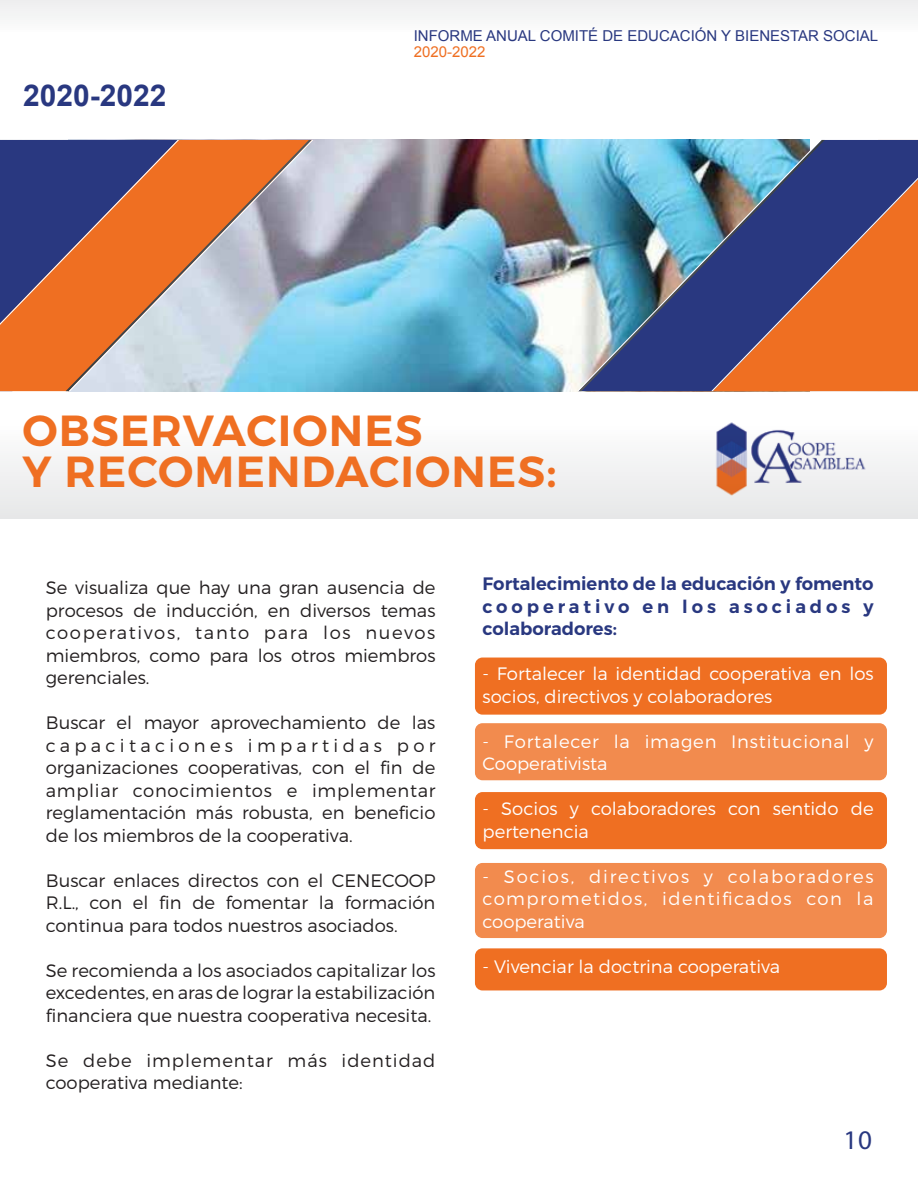
<style>
.page{position:relative;width:918px;height:1188px;background:#fff}
.page>*{position:absolute;margin:0;border:0;box-sizing:border-box;transform-origin:0 0}
.t1{font:600 43.5px/41.2px "Montserrat";letter-spacing:.025em;color:#ef6f22}
.t2{font:700 30px "Arial";color:#293880}
.t3{font:27px "Myriad Pro";color:#293880}
.t4{font:300 18px/22.5px "Montserrat";color:#231f20;text-align:justify}
.t5{font:300 18px/22.5px "Montserrat";color:#fff}
.t6{font:600 18px/22.5px "Montserrat";letter-spacing:.2em;color:#293880;text-align:justify}
.t7{font:300 18px/22.5px "Montserrat";letter-spacing:.055em;color:#231f20}
.t8{font:300 18px/22.5px "Montserrat";letter-spacing:.045em;color:#fff}
.t9{font:15px "Arial";color:#293880}
.t10{font:15px "Arial";color:#ef6f22}
</style>
<div class="page">
<svg style="left:0;top:0;width:918px;height:519px"></svg>
<img style="left:313px;top:140px;width:264px;height:251px">
<div style="left:0;top:325px;width:66px;height:66px;background:#ef6f22"></div>
<svg style="left:69px;top:140px;width:244px;height:251px;background:#c1afa6"></svg>
<svg style="left:0;top:140px;width:179px;height:185px;background:#8c5858"></svg>
<div style="left:825px;top:140px;width:93px;height:38px;background:#293880"></div>
<img style="left:577px;top:140px;width:245px;height:251px">
<svg style="left:711px;top:178px;width:207px;height:213px;background:#905952"></svg>
<div style="left:475px;top:658px;width:412px;height:57px;background:#ef6f22;border-radius:8px"></div>
<div style="left:475px;top:723px;width:412px;height:57px;background:#f28b4e;border-radius:8px"></div>
<div style="left:475px;top:792px;width:412px;height:57px;background:#ef6f22;border-radius:8px"></div>
<div style="left:475px;top:948px;width:412px;height:42px;background:#ef6f22;border-radius:8px"></div>
<div style="left:475px;top:863px;width:412px;height:75px;background:#f28b4e;border-radius:8px"></div>
<img style="left:711px;top:419px;width:158px;height:79px">
<h2 class="t2" style="left:23px;top:76px;width:145px">2020-2022</h2>
<p class="t9" style="left:414px;top:25px;width:466px">INFORME ANUAL COMITÉ DE EDUCACIÓN Y BIENESTAR SOCIAL</p>
<p class="t10" style="left:414px;top:42px;width:73px">2020-2022</p>
<h1 class="t1" style="left:23px;top:410px;width:536px">OBSERVACIONES<br>Y RECOMENDACIONES:</h1>
<p class="t4" style="left:46px;top:576px;width:391px">Se visualiza que hay una gran ausencia de procesos de inducción, en diversos temas cooperativos, tanto para los nuevos miembros, como para los otros miembros gerenciales.</p>
<p class="t4" style="left:46px;top:711px;width:391px">Buscar el mayor aprovechamiento de las capacitaciones impartidas por organizaciones cooperativas, con el fin de ampliar conocimientos e implementar reglamentación más robusta, en beneficio de los miembros de la cooperativa.</p>
<p class="t4" style="left:46px;top:869px;width:391px">Buscar enlaces directos con el CENECOOP R.L., con el fin de fomentar la formación continua para todos nuestros asociados.</p>
<p class="t4" style="left:46px;top:959px;width:391px">Se recomienda a los asociados capitalizar los excedentes, en aras de lograr la estabilización financiera que nuestra cooperativa necesita.</p>
<p class="t7" style="left:46px;top:1049px;width:391px">Se debe implementar más identidad cooperativa mediante:</p>
<p class="t6" style="left:483px;top:573px;width:393px">Fortalecimiento de la educación y fomento cooperativo en los asociados y colaboradores:</p>
<p class="t5" style="left:483px;top:662px;width:393px">- Fortalecer la identidad cooperativa en los socios, directivos y colaboradores</p>
<p class="t8" style="left:483px;top:730px;width:392px">- Fortalecer la imagen Institucional y<br>Cooperativista</p>
<p class="t5" style="left:483px;top:797px;width:393px">- Socios y colaboradores con sentido de pertenencia</p>
<p class="t5" style="left:483px;top:865px;width:393px;text-align:justify">- Socios, directivos y colaboradores comprometidos, identificados con la cooperativa</p>
<p class="t5" style="left:483px;top:955px;width:299px">- Vivenciar la doctrina cooperativa</p>
<h3 class="t3" style="left:843px;top:1124px;width:30px">10</h3>
</div>
